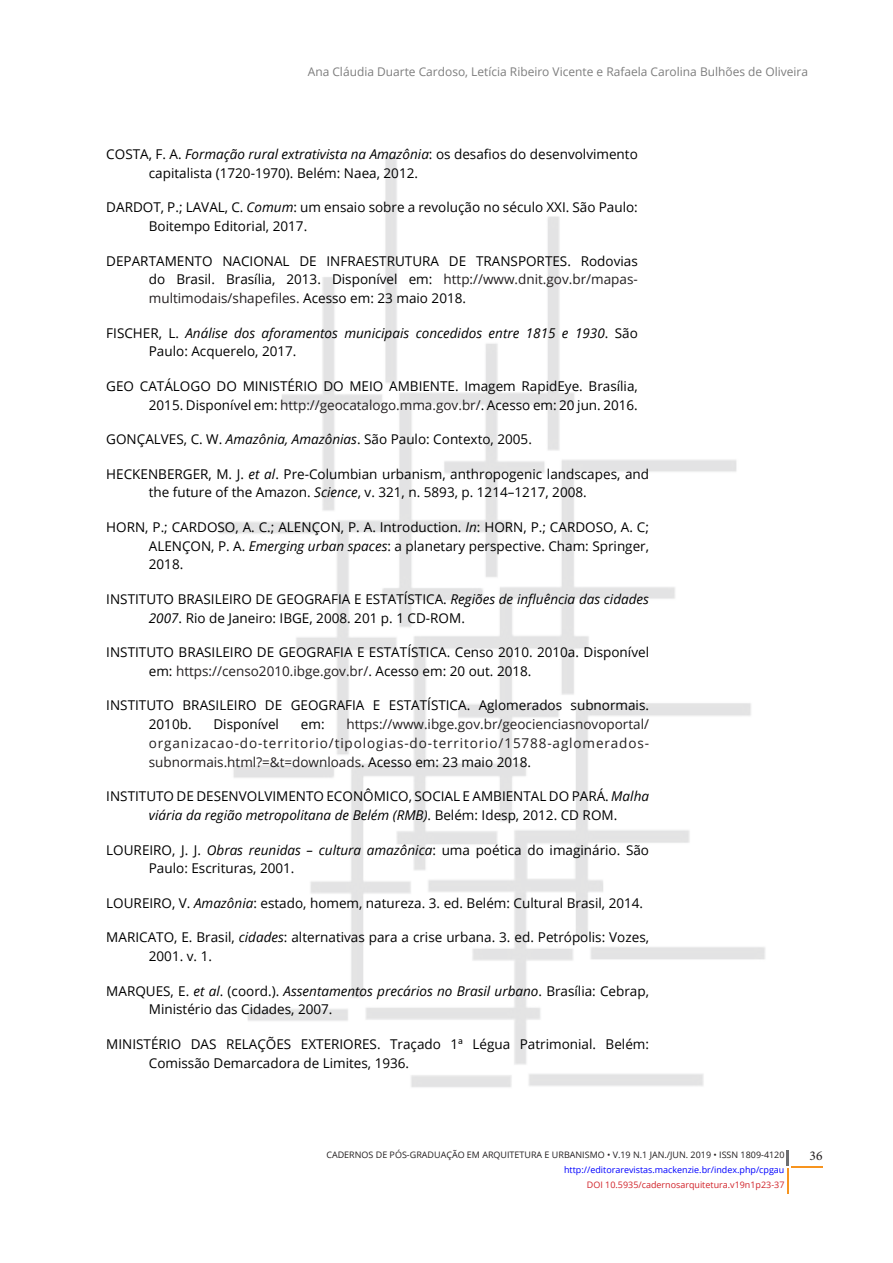
<style>
.page{position:relative;width:893px;height:1263px;background:#fff}
.page>*{position:absolute;margin:0;border:0;box-sizing:border-box;transform-origin:0 0}
.CPFAU-Referencias{font:13.5px/18.8px "Open Sans";color:#000}
.CPFAU-Referencias-2{font:13.5px/18.8px "Open Sans";color:#231f20;text-align:justify}
.CPFAU-Referencias-3{font:italic 13.5px/18.8px "Open Sans";color:#000}
.t1{font:13.5px "Minion Pro";color:#231f20}
.CPFAU-TítuloPortuguê{font:12px "Open Sans";color:#7d7d7d}
.t2{font:9px "Open Sans";color:#231f20}
.t3{font:9px "Open Sans";color:#00f}
.t4{font:9px "Open Sans";color:#d1232a}
.s1{font-style:italic}
.s2{color:#231f20}
.s3{font-style:normal}
.s4{color:#000}
</style>
<div class="page">
<img style="left:219px;top:157px;width:546px;height:930px">
<svg style="left:787px;top:1150px;width:2px;height:15px"></svg>
<hr style="left:791px;top:1166px;width:31px;height:2px;background:#f7941e">
<hr style="left:787px;top:1168px;width:2px;height:26px;background:#f7941e">
<p class="CPFAU-TítuloPortuguê" style="left:308px;top:63px;width:502px">Ana Cláudia Duarte Cardoso, Letícia Ribeiro Vicente e Rafaela Carolina Bulhões de Oliveira</p>
<p class="CPFAU-Referencias" style="left:149px;top:145px;width:490px;text-indent:-43px">COSTA, F. A. <span class="s1">Formação rural extrativista na Amazônia</span>: os desafios do desenvolvimento capitalista (1720-1970). Belém: Naea, 2012.</p>
<p class="CPFAU-Referencias" style="left:149px;top:198px;width:490px;text-indent:-43px">DARDOT, P.; LAVAL, C. <span class="s1">Comum</span>: um ensaio sobre a revolução no século XXI. São Paulo:<br>Boitempo Editorial, 2017.</p>
<p class="CPFAU-Referencias" style="left:149px;top:251px;width:490px;text-align:justify;text-indent:-43px">DEPARTAMENTO NACIONAL DE INFRAESTRUTURA DE TRANSPORTES. Rodovias do Brasil. Brasília, 2013. Disponível em: <span class="s2">http://www.dnit.gov.br/mapas&shy;multimodais/shapefiles.</span> Acesso em: 23 maio 2018.</p>
<p class="CPFAU-Referencias-3" style="left:149px;top:323px;width:490px;text-indent:-43px"><span class="s3">FISCHER, L.</span> Análise dos aforamentos municipais concedidos entre 1815 e 1930<span class="s3">. São<br>Paulo: Acquerelo, 2017.</span></p>
<p class="CPFAU-Referencias" style="left:106px;top:376px;width:533px;text-align:right">GEO CATÁLOGO DO MINISTÉRIO DO MEIO AMBIENTE. Imagem RapidEye. Brasília,<br>2015. Disponível em: <span class="s2">http://geocatalogo.mma.gov.br/</span>. Acesso em: 20 jun. 2016.</p>
<p class="CPFAU-Referencias" style="left:106px;top:430px;width:427px">GONÇALVES, C. W. <span class="s1">Amazônia, Amazônias</span>. São Paulo: Contexto, 2005.</p>
<p class="CPFAU-Referencias" style="left:149px;top:464px;width:502px;text-indent:-43px">HECKENBERGER, M. J. <span class="s1">et al</span>. Pre-Columbian urbanism, anthropogenic landscapes, and the future of the Amazon. <span class="s1">Science</span>, v. 321, n. 5893, p. 1214–1217, 2008.</p>
<p class="CPFAU-Referencias" style="left:149px;top:517px;width:502px;text-align:justify;text-indent:-43px">HORN, P.; CARDOSO, A. C.; ALENÇON, P. A. Introduction. <span class="s1">In</span>: HORN, P.; CARDOSO, A. C; ALENÇON, P. A. <span class="s1">Emerging urban spaces</span>: a planetary perspective. Cham: Springer, 2018.</p>
<p class="CPFAU-Referencias" style="left:149px;top:589px;width:502px;text-indent:-43px">INSTITUTO BRASILEIRO DE GEOGRAFIA E ESTATÍSTICA. <span class="s1">Regiões de influência das cidades<br>2007</span>. Rio de Janeiro: IBGE, 2008. 201 p. 1 CD-ROM.</p>
<p class="CPFAU-Referencias" style="left:149px;top:643px;width:502px;text-indent:-43px">INSTITUTO BRASILEIRO DE GEOGRAFIA E ESTATÍSTICA. Censo 2010. 2010a. Disponível em: <span class="s2">https://censo2010.ibge.gov.br/</span>. Acesso em: 20 out. 2018.</p>
<p class="CPFAU-Referencias" style="left:149px;top:696px;width:502px;text-indent:-43px">INSTITUTO BRASILEIRO DE GEOGRAFIA E ESTATÍSTICA. Aglomerados subnormais.<br>2010b.</p>
<p class="CPFAU-Referencias" style="left:213px;top:715px;width:67px">Disponível</p>
<p class="CPFAU-Referencias" style="left:301px;top:715px;width:25px">em:</p>
<p class="CPFAU-Referencias-2" style="left:149px;top:715px;width:502px;text-indent:198px">https://www.ibge.gov.br/geocienciasnovoportal/ organizacao-do-territorio/tipologias-do-territorio/15788-aglomerados&shy;subnormais.html?=&amp;t=downloads<span class="s4">. Acesso em: 23 maio 2018.</span></p>
<p class="CPFAU-Referencias" style="left:149px;top:787px;width:502px;text-indent:-43px">INSTITUTO DE DESENVOLVIMENTO ECONÔMICO, SOCIAL E AMBIENTAL DO PARÁ. <span class="s1">Malha viária da região metropolitana de Belém (RMB)</span>. Belém: Idesp, 2012. CD ROM.</p>
<p class="CPFAU-Referencias" style="left:149px;top:840px;width:502px;text-indent:-43px">LOUREIRO, J. J. <span class="s1">Obras reunidas – cultura amazônica</span>: uma poética do imaginário. São<br>Paulo: Escrituras, 2001.</p>
<p class="CPFAU-Referencias" style="left:106px;top:893px;width:538px">LOUREIRO, V. <span class="s1">Amazônia</span>: estado, homem, natureza. 3. ed. Belém: Cultural Brasil, 2014.</p>
<p class="CPFAU-Referencias" style="left:149px;top:928px;width:502px;text-indent:-43px">MARICATO, E. Brasil, <span class="s1">cidades</span>: alternativas para a crise urbana. 3. ed. Petrópolis: Vozes,<br>2001. v. 1.</p>
<p class="CPFAU-Referencias" style="left:149px;top:981px;width:502px;text-indent:-43px">MARQUES, E. <span class="s1">et al</span>. (coord.). <span class="s1">Assentamentos precários no Brasil urbano</span>. Brasília: Cebrap,<br>Ministério das Cidades, 2007.</p>
<p class="CPFAU-Referencias" style="left:149px;top:1034px;width:502px;text-indent:-43px">MINISTÉRIO DAS RELAÇÕES EXTERIORES. Traçado 1ª Légua Patrimonial. Belém:<br>Comissão Demarcadora de Limites, 1936.</p>
<p class="t2" style="left:326px;top:1148px;width:460px">CADERNOS DE PÓS-GRADUAÇÃO EM ARQUITETURA E URBANISMO • V.19 N.1 JAN./JUN. 2019 • ISSN 1809-4120</p>
<p class="t1" style="left:810px;top:1146px;width:14px">36</p>
<p class="t3" style="left:564px;top:1163px;width:222px">http://editorarevistas.mackenzie.br/index.php/cpgau</p>
<p class="t4" style="left:587px;top:1178px;width:199px">DOI 10.5935/cadernosarquitetura.v19n1p23-37</p>
</div>
